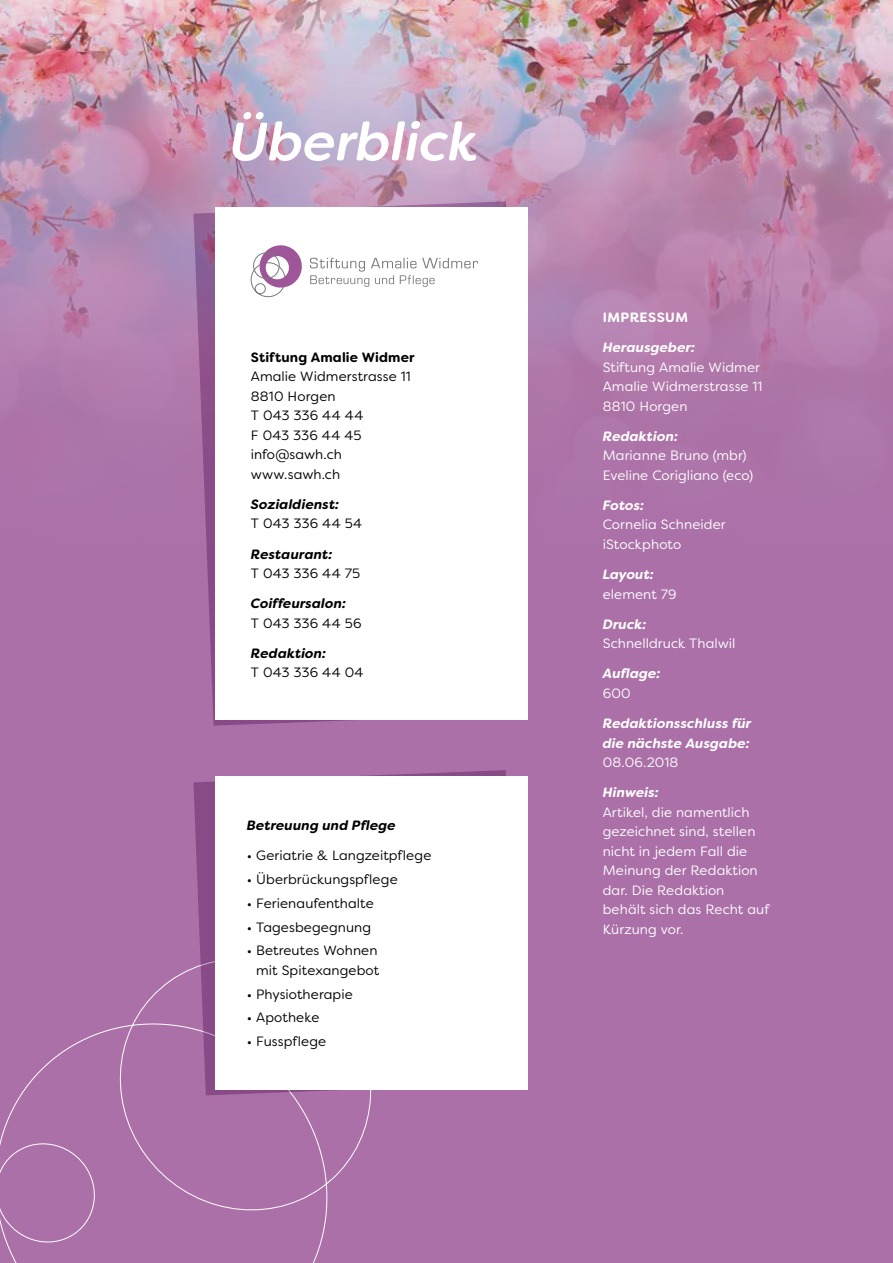
<style>
.page{position:relative;width:893px;height:1263px;background:#ab70a8}
.page>*{position:absolute;margin:0;border:0;box-sizing:border-box;transform-origin:0 0}
.t1{font:italic 500 54px "Filson Soft";color:#fff}
.t2{font:13.5px/19.5px "Filson Soft";letter-spacing:.005em;color:#fff}
.t3{font:13.5px/19.5px "Filson Soft";letter-spacing:.01em;color:#000;text-align:right}
.t4{font:italic 700 13.5px/19.5px "Filson Soft";letter-spacing:.01em;color:#fff}
.t5{font:italic 700 13.5px "Filson Soft";letter-spacing:.01em;color:#000}
.t6{font:700 13.5px "Filson Soft";letter-spacing:.01em;color:#000}
.t7{font:700 13.5px "Filson Soft";letter-spacing:.03em;color:#fff}
</style>
<div class="page">
<svg style="left:0;top:968px;width:371px;height:295px"></svg>
<img style="left:0;top:0;width:893px;height:566px">
<svg style="left:193px;top:770px;width:325px;height:325px"></svg>
<svg style="left:193px;top:201px;width:333px;height:525px"></svg>
<div style="left:215px;top:207px;width:312px;height:513px;background:#fff"></div>
<div style="left:215px;top:776px;width:312px;height:313px;background:#fff"></div>
<svg style="left:250px;top:245px;width:52px;height:53px"></svg>
<svg style="left:310px;top:258px;width:168px;height:29px"></svg>
<h1 class="t1" style="left:229px;top:107px;width:251px">Überblick</h1>
<p class="t6" style="left:251px;top:348px;width:165px">Stiftung Amalie Widmer</p>
<p class="t3" style="left:251px;top:367px;width:161px;text-align:left">Amalie Widmerstrasse 11<br>8810 Horgen<br>T 043 336 44 44<br>F 043 336 44 45 info@sawh.ch www.sawh.ch</p>
<p class="t5" style="left:251px;top:495px;width:90px">Sozialdienst:</p>
<p class="t3" style="left:251px;top:514px;width:113px">T 043 336 44 54</p>
<p class="t5" style="left:251px;top:545px;width:83px">Restaurant:</p>
<p class="t3" style="left:251px;top:564px;width:111px">T 043 336 44 75</p>
<p class="t5" style="left:251px;top:595px;width:97px">Coiffeursalon:</p>
<p class="t3" style="left:251px;top:613px;width:112px">T 043 336 44 56</p>
<p class="t5" style="left:251px;top:644px;width:77px">Redaktion:</p>
<p class="t3" style="left:251px;top:663px;width:114px">T 043 336 44 04</p>
<p class="t5" style="left:247px;top:817px;width:150px">Betreuung und Pflege</p>
<p class="t3" style="left:247px;top:846px;width:186px">• Geriatrie &amp; Langzeitpflege</p>
<p class="t3" style="left:247px;top:869px;width:152px">• Überbrückungspflege</p>
<p class="t3" style="left:247px;top:893px;width:129px">• Ferienaufenthalte</p>
<p class="t3" style="left:247px;top:917px;width:126px">• Tagesbegegnung</p>
<p class="t3" style="left:247px;top:941px;width:134px">• Betreutes Wohnen mit Spitexangebot</p>
<p class="t3" style="left:247px;top:984px;width:107px">• Physiotherapie</p>
<p class="t3" style="left:247px;top:1008px;width:74px">• Apotheke</p>
<p class="t3" style="left:247px;top:1031px;width:81px">• Fusspflege</p>
<p class="t7" style="left:603px;top:309px;width:87px">IMPRESSUM</p>
<p class="t4" style="left:603px;top:338px;width:94px">Herausgeber:</p>
<p class="t2" style="left:603px;top:357px;width:161px">Stiftung Amalie Widmer<br>Amalie Widmerstrasse 11<br>8810 Horgen</p>
<p class="t4" style="left:603px;top:426px;width:77px">Redaktion:</p>
<p class="t2" style="left:603px;top:446px;width:152px">Marianne Bruno (mbr)<br>Eveline Corigliano (eco)</p>
<p class="t4" style="left:603px;top:495px;width:43px">Fotos:</p>
<p class="t2" style="left:603px;top:515px;width:124px">Cornelia Schneider iStockphoto</p>
<p class="t4" style="left:603px;top:565px;width:53px">Layout:</p>
<p class="t2" style="left:603px;top:584px;width:75px">element 79</p>
<p class="t4" style="left:603px;top:614px;width:45px">Druck:</p>
<p class="t2" style="left:603px;top:634px;width:134px">Schnelldruck Thalwil</p>
<p class="t4" style="left:603px;top:664px;width:59px">Auflage:</p>
<p class="t2" style="left:603px;top:683px;width:29px">600</p>
<p class="t4" style="left:603px;top:713px;width:150px">Redaktionsschluss für die nächste Ausgabe:</p>
<p class="t2" style="left:603px;top:752px;width:77px">08.06.2018</p>
<p class="t4" style="left:603px;top:783px;width:58px">Hinweis:</p>
<p class="t2" style="left:603px;top:802px;width:168px">Artikel, die namentlich gezeichnet sind, stellen nicht in jedem Fall die<br>Meinung der Redaktion dar. Die Redaktion behält sich das Recht auf<br>Kürzung vor.</p>
</div>
